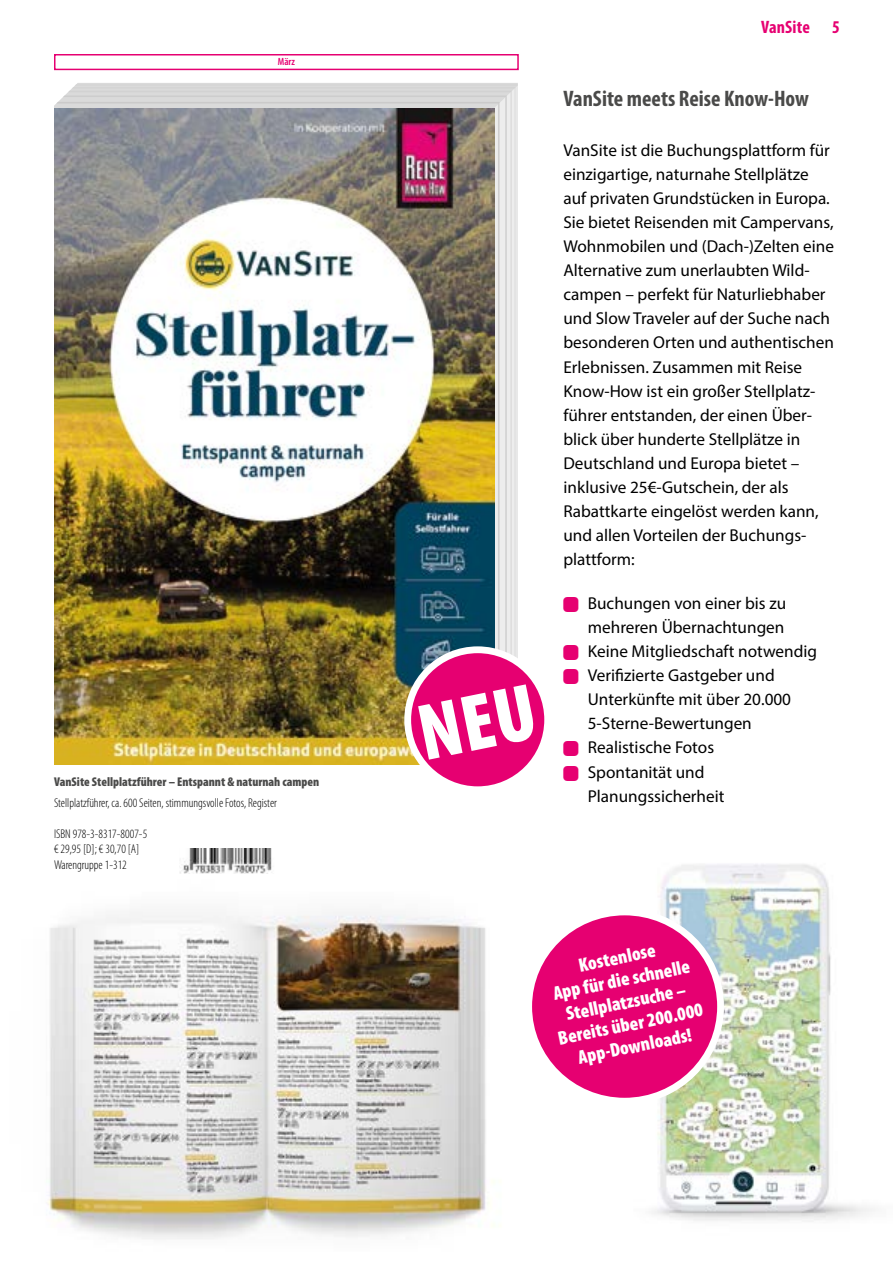
<style>
.page{position:relative;width:893px;height:1263px;background:#fff}
.page>*{position:absolute;margin:0;border:0;box-sizing:border-box;transform-origin:0 0}
.t1{font:700 condensed 22.5px "Myriad Pro";color:#4a4a49}
.t2{font:900 condensed 19.5px/22.5px "Myriad Pro";color:#fff;text-align:center}
.t3{font:700 condensed 18px "Myriad Pro";letter-spacing:.01em;color:#e60071}
.t4{font:17.25px/24.2px "Myriad Pro";color:#000}
.t5{font:300 condensed 12.75px/15.3px "Myriad Pro";color:#000}
.t6{font:900 condensed 12.75px "Myriad Pro";color:#4a4a49}
.t7{font:600 condensed 10.5px "Myriad Pro";color:#e60071}
</style>
<div class="page">
<hr style="left:0;top:0;width:1px;height:453px;background:#282e63">
<img style="left:652px;top:864px;width:223px;height:358px">
<img style="left:47px;top:912px;width:447px;height:327px">
<img style="left:180px;top:848px;width:92px;height:26px">
<svg style="left:408px;top:650px;width:140px;height:140px;background:#e92887"></svg>
<div style="left:404px;top:646px;width:147px;height:147px;border:7px solid #fff;border-radius:50%"></div>
<div style="left:54px;top:54px;width:465px;height:16px;border:2px solid #e60071"></div>
<div style="left:529px;top:912px;width:191px;height:189px;background:#e60071;border-radius:50%"></div>
<div style="left:525px;top:908px;width:199px;height:196px;border:7px solid #fff;border-radius:50%"></div>
<img style="left:54px;top:83px;width:483px;height:677px">
<p class="t7" style="left:278px;top:55px;width:19px">März</p>
<p class="t6" style="left:54px;top:774px;width:267px">VanSite Stellplatzführer – Entspannt &amp; naturnah campen</p>
<p class="t5" style="left:54px;top:796px;width:224px">Stellplatzführer, ca. 600 Seiten, stimmungsvolle Fotos, Register</p>
<p class="t5" style="left:54px;top:826px;width:95px">ISBN 978-3-8317-8007-5 € 29,95 [D]; € 30,70 [A]<br>Warengruppe 1-312</p>
<p class="t3" style="left:761px;top:15px;width:80px">VanSite 5</p>
<h1 class="t1" style="left:563px;top:85px;width:247px">VanSite meets Reise Know-How</h1>
<p class="t4" style="left:563px;top:138px;width:272px">VanSite ist die Buchungsplattform für einzigartige, naturnahe Stellplätze auf privaten Grundstücken in Europa.<br>Sie bietet Reisenden mit Campervans, Wohnmobilen und (Dach-)Zelten eine Alternative zum unerlaubten Wild&shy;campen – perfekt für Naturliebhaber und Slow Traveler auf der Suche nach besonderen Orten und authentischen Erlebnissen. Zusammen mit Reise Know-How ist ein großer Stellplatz&shy;führer entstanden, der einen Über&shy;blick über hunderte Stellplätze in Deutschland und Europa bietet – inklusive 25€-Gutschein, der als Rabattkarte eingelöst werden kann, und allen Vorteilen der Buchungs&shy;plattform:</p>
<p class="t4" style="left:563px;top:591px;width:224px;text-align:right"><sub>-</sub> Buchungen von einer bis zu mehreren Übernachtungen</p>
<p class="t4" style="left:563px;top:639px;width:255px"><sub>-</sub> Keine Mitgliedschaft notwendig</p>
<p class="t4" style="left:588px;top:663px;width:205px;text-indent:-24px"><sub>-</sub> Verifizierte Gastgeber und<br>Unterkünfte mit über 20.000<br>5-Sterne-Bewertungen</p>
<p class="t4" style="left:563px;top:735px;width:152px"><sub>-</sub> Realistische Fotos</p>
<p class="t4" style="left:588px;top:759px;width:138px;text-indent:-24px"><sub>-</sub> Spontanität und<br>Planungssicherheit</p>
<p class="t2" style="left:542px;top:962px;width:149px;rotate:-12deg">Kostenlose<br>App für die schnelle<br>Stellplatzsuche –<br>Bereits über 200.000<br>App-Downloads!</p>
</div>
